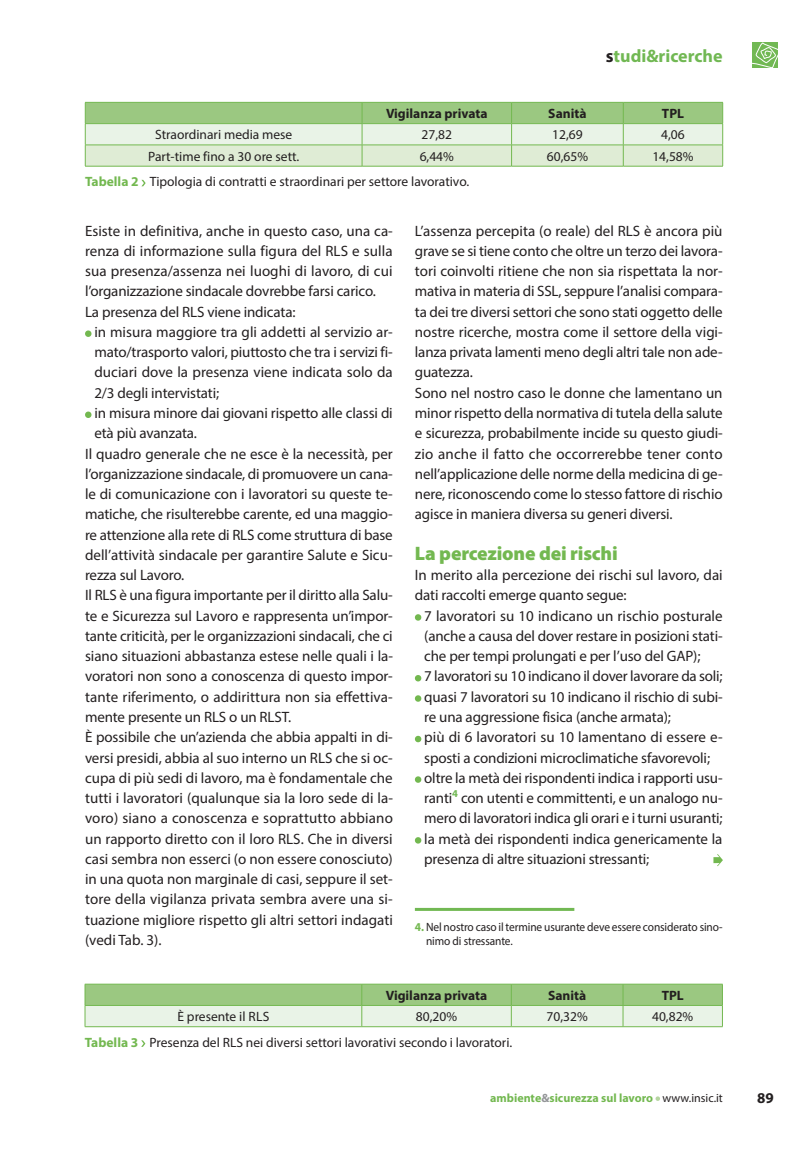
<style>
.page{position:relative;width:808px;height:1149px;background:#fff}
.page>*{position:absolute;margin:0;border:0;box-sizing:border-box;transform-origin:0 0}
.t1{font:900 19.5px "Myriad Pro";letter-spacing:-.01em;color:#73b850}
.t2{font:700 18px "Myriad Pro";color:#71b853}
.t3{font:15px/20.2px "Myriad Pro";letter-spacing:-.01em;color:#231f20}
.t4{font:15px "Myriad Pro";letter-spacing:.01em;color:#231f20}
.t5{font:700 15px "Myriad Pro";color:#231f20}
.t6{font:13.5px "Myriad Pro";color:#231f20}
.t7{font:700 13.5px "Myriad Pro";color:#231f20}
.t8{font:12px/13.5px "Myriad Pro";letter-spacing:-.01em;color:#231f20;scale:.95 1}
.t9{font:700 12px "Myriad Pro";color:#73b850}
.s1{color:#231f20}
.s2{font-weight:700;color:#73b850}
.s3{color:#939598}
.s4{font-weight:400;color:#231f20}
</style>
<div class="page">
<svg style="left:655px;top:1096px;width:5px;height:4px"></svg>
<svg style="left:753px;top:43px;width:25px;height:25px"></svg>
<svg style="left:415px;top:614px;width:6px;height:6px"></svg>
<svg style="left:415px;top:675px;width:6px;height:6px"></svg>
<svg style="left:415px;top:695px;width:6px;height:6px"></svg>
<svg style="left:415px;top:735px;width:6px;height:7px"></svg>
<svg style="left:415px;top:776px;width:6px;height:6px"></svg>
<svg style="left:415px;top:837px;width:6px;height:6px"></svg>
<hr style="left:415px;top:907px;width:159px;height:3px;background:#71b853">
<svg style="left:85px;top:330px;width:6px;height:7px"></svg>
<svg style="left:85px;top:411px;width:6px;height:7px"></svg>
<hr style="left:85px;top:166px;width:277px;height:1px;background:#73b850">
<hr style="left:362px;top:166px;width:150px;height:1px;background:#73b850">
<hr style="left:512px;top:166px;width:111px;height:1px;background:#73b850">
<hr style="left:623px;top:166px;width:100px;height:1px;background:#73b850">
<svg style="left:85px;top:102px;width:638px;height:64px;background:#c7e0ba"></svg>
<hr style="left:85px;top:123px;width:277px;height:1px;background:#73b850">
<hr style="left:362px;top:123px;width:150px;height:1px;background:#73b850">
<hr style="left:512px;top:123px;width:111px;height:1px;background:#73b850">
<hr style="left:623px;top:123px;width:100px;height:1px;background:#73b850">
<svg style="left:141px;top:180px;width:5px;height:6px"></svg>
<hr style="left:85px;top:1026px;width:277px;height:1px;background:#73b850">
<hr style="left:362px;top:1026px;width:149px;height:1px;background:#73b850">
<hr style="left:511px;top:1026px;width:112px;height:1px;background:#73b850">
<hr style="left:623px;top:1026px;width:100px;height:1px;background:#73b850">
<svg style="left:85px;top:983px;width:638px;height:43px;background:#bfdcb0"></svg>
<hr style="left:85px;top:1004px;width:277px;height:1px;background:#73b850">
<hr style="left:362px;top:1004px;width:149px;height:1px;background:#73b850">
<hr style="left:511px;top:1004px;width:112px;height:1px;background:#73b850">
<hr style="left:623px;top:1004px;width:100px;height:1px;background:#73b850">
<svg style="left:141px;top:1040px;width:4px;height:6px"></svg>
<svg style="left:713px;top:854px;width:10px;height:11px"></svg>
<p class="t2" style="left:606px;top:44px;width:118px"><span class="s1">s</span>tudi&amp;ricerche</p>
<p class="t7" style="left:386px;top:105px;width:103px">Vigilanza privata</p>
<p class="t7" style="left:548px;top:105px;width:40px">Sanità</p>
<p class="t7" style="left:662px;top:105px;width:24px">TPL</p>
<p class="t6" style="left:155px;top:126px;width:139px">Straordinari media mese</p>
<p class="t6" style="left:422px;top:126px;width:32px">27,82</p>
<p class="t6" style="left:552px;top:126px;width:32px">12,69</p>
<p class="t6" style="left:661px;top:126px;width:25px">4,06</p>
<p class="t6" style="left:148px;top:148px;width:153px">Part-time fino a 30 ore sett.</p>
<p class="t6" style="left:420px;top:148px;width:36px">6,44%</p>
<p class="t6" style="left:547px;top:148px;width:43px">60,65%</p>
<p class="t6" style="left:652px;top:148px;width:43px">14,58%</p>
<p class="t6" style="left:85px;top:173px;width:386px"><span class="s2">Tabella 2</span> Tipologia di contratti e straordinari per settore lavorativo.</p>
<p class="t3" style="left:85px;top:220px;width:309px">Esiste in definitiva, anche in questo caso, una ca&shy;renza di informazione sulla figura del RLS e sulla sua presenza/assenza nei luoghi di lavoro, di cui l’organizzazione sindacale dovrebbe farsi carico.<br>La presenza del RLS viene indicata:</p>
<p class="t3" style="left:94px;top:321px;width:300px">in misura maggiore tra gli addetti al servizio ar-</p>
<p class="t3" style="left:94px;top:342px;width:300px">mato/trasporto valori, piuttosto che tra i servizi fi-</p>
<p class="t3" style="left:94px;top:362px;width:300px">duciari dove la presenza viene indicata solo da</p>
<p class="t3" style="left:94px;top:382px;width:126px">2/3 degli intervistati;</p>
<p class="t3" style="left:94px;top:402px;width:300px">in misura minore dai giovani rispetto alle classi di</p>
<p class="t3" style="left:94px;top:423px;width:104px">età più avanzata.</p>
<p class="t3" style="left:85px;top:443px;width:309px">Il quadro generale che ne esce è la necessità, per</p>
<p class="t3" style="left:85px;top:463px;width:309px">l’organizzazione sindacale, di promuovere un cana-</p>
<p class="t3" style="left:85px;top:483px;width:309px">le di comunicazione con i lavoratori su queste te-</p>
<p class="t3" style="left:85px;top:504px;width:309px">matiche, che risulterebbe carente, ed una maggio-</p>
<p class="t3" style="left:85px;top:524px;width:309px">re attenzione alla rete di RLS come struttura di base</p>
<p class="t3" style="left:85px;top:544px;width:309px">dell’attività sindacale per garantire Salute e Sicu-</p>
<p class="t3" style="left:85px;top:564px;width:101px">rezza sul Lavoro.</p>
<p class="t3" style="left:85px;top:585px;width:309px">Il RLS è una figura importante per il diritto alla Salu-</p>
<p class="t3" style="left:85px;top:605px;width:309px">te e Sicurezza sul Lavoro e rappresenta un’impor-</p>
<p class="t3" style="left:85px;top:625px;width:309px">tante criticità, per le organizzazioni sindacali, che ci</p>
<p class="t3" style="left:85px;top:645px;width:309px">siano situazioni abbastanza estese nelle quali i la-</p>
<p class="t3" style="left:85px;top:666px;width:309px">voratori non sono a conoscenza di questo impor-</p>
<p class="t3" style="left:85px;top:686px;width:309px">tante riferimento, o addirittura non sia effettiva-</p>
<p class="t3" style="left:85px;top:706px;width:208px">mente presente un RLS o un RLST.</p>
<p class="t3" style="left:85px;top:726px;width:309px">È possibile che un’azienda che abbia appalti in di-</p>
<p class="t3" style="left:85px;top:747px;width:309px">versi presidi, abbia al suo interno un RLS che si oc-</p>
<p class="t3" style="left:85px;top:767px;width:309px">cupa di più sedi di lavoro, ma è fondamentale che</p>
<p class="t3" style="left:85px;top:787px;width:309px">tutti i lavoratori (qualunque sia la loro sede di la-</p>
<p class="t4" style="left:85px;top:808px;width:309px">voro) siano a conoscenza e soprattutto abbiano</p>
<p class="t3" style="left:85px;top:828px;width:309px">un rapporto diretto con il loro RLS. Che in diversi</p>
<p class="t3" style="left:85px;top:848px;width:309px">casi sembra non esserci (o non essere conosciuto)</p>
<p class="t3" style="left:85px;top:868px;width:309px">in una quota non marginale di casi, seppure il set-</p>
<p class="t4" style="left:85px;top:889px;width:309px">tore della vigilanza privata sembra avere una si-</p>
<p class="t3" style="left:85px;top:909px;width:309px">tuazione migliore rispetto gli altri settori indagati</p>
<p class="t3" style="left:85px;top:929px;width:78px">(vedi Tab. 3).</p>
<p class="t3" style="left:415px;top:220px;width:309px">L’assenza percepita (o reale) del RLS è ancora più grave se si tiene conto che oltre un terzo dei lavora&shy;tori coinvolti ritiene che non sia rispettata la nor&shy;mativa in materia di SSL, seppure l’analisi compara&shy;ta dei tre diversi settori che sono stati oggetto delle nostre ricerche, mostra come il settore della vigi&shy;lanza privata lamenti meno degli altri tale non ade&shy;guatezza.<br>Sono nel nostro caso le donne che lamentano un minor rispetto della normativa di tutela della salute e sicurezza, probabilmente incide su questo giudi&shy;zio anche il fatto che occorrerebbe tener conto nell’applicazione delle norme della medicina di ge&shy;nere, riconoscendo come lo stesso fattore di rischio agisce in maniera diversa su generi diversi.</p>
<h1 class="t1" style="left:415px;top:540px;width:204px">La percezione dei rischi</h1>
<p class="t3" style="left:415px;top:564px;width:309px">In merito alla percezione dei rischi sul lavoro, dai dati raccolti emerge quanto segue:</p>
<p class="t3" style="left:424px;top:605px;width:300px">7 lavoratori su 10 indicano un rischio posturale (anche a causa del dover restare in posizioni stati&shy;che per tempi prolungati e per l’uso del GAP);<br>7 lavoratori su 10 indicano il dover lavorare da soli; quasi 7 lavoratori su 10 indicano il rischio di subi&shy;re una aggressione fisica (anche armata);<br>più di 6 lavoratori su 10 lamentano di essere e&shy;sposti a condizioni microclimatiche sfavorevoli; oltre la metà dei rispondenti indica i rapporti usu&shy;ranti<sup>4</sup> con utenti e committenti, e un analogo nu&shy;mero di lavoratori indica gli orari e i turni usuranti; la metà dei rispondenti indica genericamente la presenza di altre situazioni stressanti;</p>
<p class="t8" style="left:426px;top:920px;width:314px;text-indent:-11px"><span class="s2">4.</span> Nel nostro caso il termine usurante deve essere considerato sino&shy;nimo di stressante.</p>
<p class="t7" style="left:386px;top:986px;width:103px">Vigilanza privata</p>
<p class="t7" style="left:548px;top:986px;width:40px">Sanità</p>
<p class="t7" style="left:662px;top:986px;width:24px">TPL</p>
<p class="t6" style="left:177px;top:1007px;width:94px">È presente il RLS</p>
<p class="t6" style="left:416px;top:1007px;width:43px">80,20%</p>
<p class="t6" style="left:546px;top:1007px;width:43px">70,32%</p>
<p class="t6" style="left:652px;top:1007px;width:43px">40,82%</p>
<p class="t6" style="left:85px;top:1033px;width:429px"><span class="s2">Tabella 3</span> Presenza del RLS nei diversi settori lavorativi secondo i lavoratori.</p>
<p class="t9" style="left:490px;top:1089px;width:234px">ambiente<span class="s3">&amp;</span>sicurezza sul lavoro <span class="s4">www.insic.it</span></p>
<p class="t5" style="left:757px;top:1087px;width:18px">89</p>
</div>
